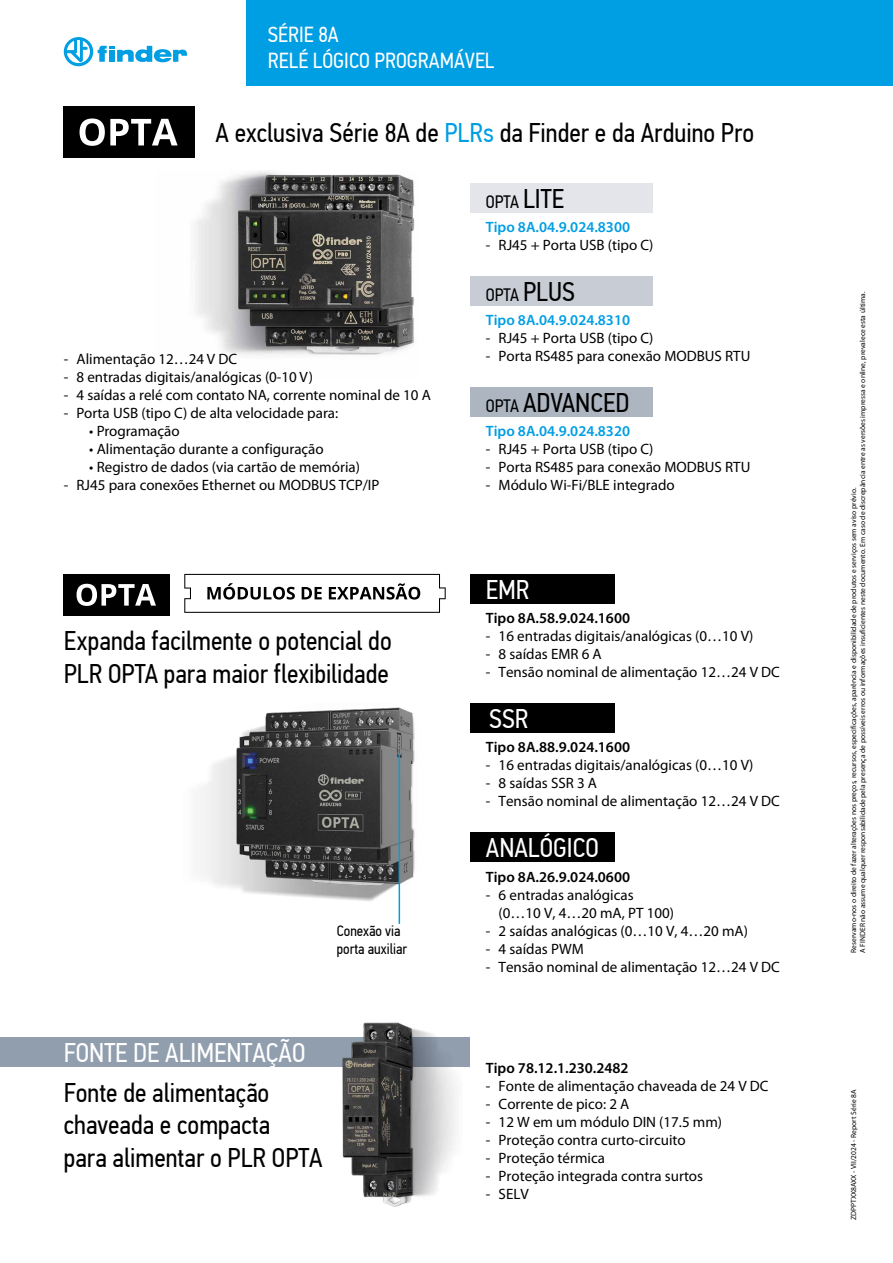
<style>
.page{position:relative;width:893px;height:1263px;background:#fff}
.page>*{position:absolute;margin:0;border:0;box-sizing:border-box;transform-origin:0 0}
.t1{font:27px/32.4px "PF Din Text Cond Pro";color:#000}
.t2{font:27px "PF Din Text Cond Pro";color:#fff}
.t3{font:21.75px/26.1px "PF Din Text Cond Pro";color:#fff}
.t4{font:18px "PF Din Text Cond Pro";color:#000}
.t5{font:15px/18px "Myriad Pro";color:#000}
.t6{font:600 15px "Myriad Pro";color:#000}
.t7{font:600 15px "Myriad Pro";color:#009ee3}
.t8{font:15px/18px "PF Din Text Cond Pro";color:#000}
.t9{font:7.5px/9px "Myriad Pro";color:#000}
.s1{color:#009ee3}
</style>
<div class="page">
<div style="left:247px;top:0;width:646px;height:85px;background:#009ee3"></div>
<svg style="left:64px;top:37px;width:123px;height:29px"></svg>
<div style="left:0;top:1037px;width:470px;height:30px;background:#919eae"></div>
<img style="left:342px;top:1023px;width:115px;height:184px">
<div style="left:470px;top:703px;width:144px;height:30px;background:#000"></div>
<div style="left:470px;top:832px;width:144px;height:30px;background:#000"></div>
<div style="left:470px;top:574px;width:144px;height:30px;background:#000"></div>
<img style="left:200px;top:707px;width:215px;height:196px">
<svg style="left:184px;top:574px;width:262px;height:39px"></svg>
<div style="left:64px;top:574px;width:106px;height:41px;background:#000"></div>
<svg style="left:77px;top:584px;width:79px;height:22px"></svg>
<div style="left:470px;top:276px;width:183px;height:30px;background:#c8ccd5"></div>
<div style="left:470px;top:387px;width:183px;height:30px;background:#adb5c1"></div>
<div style="left:470px;top:183px;width:183px;height:30px;background:#e3e5ea"></div>
<img style="left:196px;top:171px;width:219px;height:185px">
<div style="left:64px;top:106px;width:131px;height:51px;background:#000"></div>
<svg style="left:80px;top:118px;width:98px;height:28px"></svg>
<hr style="left:399px;top:754px;width:1px;height:170px;background:#009ee3">
<h2 class="t3" style="left:268px;top:21px;width:228px">SÉRIE A8<br>RELÉ LÓGICO PROGRAMÁVEL</h2>
<h1 class="t1" style="left:216px;top:117px;width:540px">A exclusiva Série A8 de <span class="s1">PLRs</span> da Finder e da Arduino Pro</h1>
<h1 class="t1" style="left:523px;top:182px;width:42px">LITE</h1>
<p class="t4" style="left:486px;top:191px;width:35px">OPTA</p>
<p class="t7" style="left:486px;top:218px;width:146px">Tipo A8 .04.9.024.8300</p>
<p class="t5" style="left:499px;top:236px;width:156px">RJ45 + Porta USB (tipo (C</p>
<p class="t5" style="left:486px;top:236px;width:6px">-</p>
<h1 class="t1" style="left:523px;top:275px;width:53px">PLUS</h1>
<p class="t4" style="left:486px;top:284px;width:35px">OPTA</p>
<p class="t5" style="left:64px;top:350px;width:6px">-</p>
<p class="t5" style="left:64px;top:368px;width:6px">-</p>
<p class="t5" style="left:64px;top:386px;width:6px">-</p>
<p class="t5" style="left:64px;top:404px;width:6px">-</p>
<p class="t5" style="left:64px;top:476px;width:6px">-</p>
<p class="t5" style="left:77px;top:350px;width:162px">Alimentação 12…24 V DC</p>
<p class="t5" style="left:77px;top:368px;width:238px">8 entradas digitais/analógicas (0-10 V(</p>
<p class="t5" style="left:77px;top:386px;width:356px">4 saídas a relé com contato NA, corrente nominal de 10 A</p>
<p class="t5" style="left:77px;top:404px;width:263px">Porta USB (tipo C) de alta velocidade para:</p>
<p class="t5" style="left:89px;top:422px;width:92px">• Programação</p>
<p class="t5" style="left:89px;top:440px;width:236px">• Alimentação durante a configuração</p>
<p class="t5" style="left:77px;top:458px;width:304px;text-align:center">• Registro de dados (via cartão de memória(<br>RJ45 para conexões Ethernet ou MODBUS TCP I P/</p>
<h1 class="t1" style="left:64px;top:625px;width:330px">Expanda facilmente o potencial do<br>PLR OPTA para maior flexibilidade</h1>
<p class="t8" style="left:337px;top:921px;width:72px">Conexão via porta auxiliar</p>
<h1 class="t2" style="left:64px;top:1036px;width:243px">FONTE DE ALIMENTAÇÃO</h1>
<h1 class="t1" style="left:64px;top:1076px;width:260px">Fonte de alimentação chaveada e compacta<br>para alimentar o PLR OPTA</h1>
<p class="t7" style="left:486px;top:311px;width:146px">Tipo A8 .04.9.024.8310</p>
<p class="t5" style="left:499px;top:329px;width:156px">RJ45 + Porta USB (tipo (C</p>
<p class="t5" style="left:486px;top:329px;width:6px">-</p>
<p class="t5" style="left:486px;top:347px;width:6px">-</p>
<p class="t5" style="left:499px;top:347px;width:253px">Porta RS485 para conexão MODBUS RTU</p>
<h1 class="t1" style="left:523px;top:386px;width:108px">ADVANCED</h1>
<p class="t4" style="left:486px;top:395px;width:35px">OPTA</p>
<p class="t7" style="left:486px;top:422px;width:146px">Tipo A8 .04.9.024.8320</p>
<p class="t5" style="left:499px;top:440px;width:156px">RJ45 + Porta USB (tipo (C</p>
<p class="t5" style="left:486px;top:440px;width:6px">-</p>
<p class="t5" style="left:486px;top:458px;width:6px">-</p>
<p class="t5" style="left:486px;top:476px;width:6px">-</p>
<p class="t5" style="left:499px;top:458px;width:253px">Porta RS485 para conexão MODBUS RTU</p>
<p class="t5" style="left:499px;top:476px;width:178px">Módulo Wi-Fi/BLE integrado</p>
<h1 class="t2" style="left:486px;top:573px;width:45px">EMR</h1>
<p class="t6" style="left:486px;top:609px;width:146px">Tipo A8 .58.9.024.1600</p>
<p class="t5" style="left:499px;top:627px;width:256px">16 entradas digitais/analógicas …0( 1 0 (V</p>
<p class="t5" style="left:486px;top:627px;width:6px">-</p>
<p class="t5" style="left:486px;top:645px;width:6px">-</p>
<p class="t5" style="left:486px;top:663px;width:6px">-</p>
<p class="t5" style="left:499px;top:645px;width:105px">8 saídas EMR A6</p>
<p class="t5" style="left:499px;top:663px;width:283px">Tensão nominal de alimentação 12…24 V DC</p>
<h1 class="t2" style="left:489px;top:702px;width:41px">SSR</h1>
<p class="t6" style="left:486px;top:738px;width:146px">Tipo A8 .88.9.024.1600</p>
<p class="t5" style="left:499px;top:756px;width:256px">16 entradas digitais/analógicas …0( 1 0 (V</p>
<p class="t5" style="left:486px;top:756px;width:6px">-</p>
<p class="t5" style="left:486px;top:774px;width:6px">-</p>
<p class="t5" style="left:486px;top:792px;width:6px">-</p>
<p class="t5" style="left:499px;top:774px;width:100px">8 saídas SSR A3</p>
<p class="t5" style="left:499px;top:792px;width:283px">Tensão nominal de alimentação 12…24 V DC</p>
<h1 class="t2" style="left:486px;top:831px;width:114px">ANALÓGICO</h1>
<p class="t6" style="left:486px;top:867px;width:146px">Tipo A8 .26.9.024.0600</p>
<p class="t5" style="left:499px;top:885px;width:136px">6 entradas analógicas</p>
<p class="t5" style="left:486px;top:885px;width:6px">-</p>
<p class="t5" style="left:486px;top:921px;width:6px">-</p>
<p class="t5" style="left:486px;top:939px;width:6px">-</p>
<p class="t5" style="left:486px;top:957px;width:6px">-</p>
<p class="t5" style="left:499px;top:903px;width:251px">…0 ( 10 …4, V 20 mA, PT 100(<br>2 saídas analógicas …0( 10 …4, V 20 mA(</p>
<p class="t5" style="left:499px;top:939px;width:87px">4 saídas PWM</p>
<p class="t5" style="left:499px;top:957px;width:283px">Tensão nominal de alimentação 12…24 V DC</p>
<p class="t6" style="left:486px;top:1058px;width:144px">Tipo 78.12.1.230.2482</p>
<p class="t5" style="left:499px;top:1077px;width:271px">Fonte de alimentação chaveada de 24 V DC</p>
<p class="t5" style="left:486px;top:1077px;width:6px">-</p>
<p class="t5" style="left:486px;top:1095px;width:6px">-</p>
<p class="t5" style="left:486px;top:1113px;width:6px">-</p>
<p class="t5" style="left:486px;top:1131px;width:6px">-</p>
<p class="t5" style="left:486px;top:1149px;width:6px">-</p>
<p class="t5" style="left:486px;top:1167px;width:6px">-</p>
<p class="t5" style="left:486px;top:1185px;width:6px">-</p>
<p class="t5" style="left:499px;top:1095px;width:132px">Corrente de pico A2:</p>
<p class="t5" style="left:499px;top:1113px;width:225px">12 W em um módulo DIN (17.5 mm(</p>
<p class="t5" style="left:499px;top:1131px;width:189px">Proteção contra curto-circuito</p>
<p class="t5" style="left:499px;top:1149px;width:108px">Proteção térmica</p>
<p class="t5" style="left:499px;top:1167px;width:206px">Proteção integrada contra surtos</p>
<p class="t5" style="left:499px;top:1185px;width:32px">SELV</p>
<p class="t9" style="left:849px;top:953px;width:662px;rotate:-90deg">Reservamo-nos o direito de fazer alterações nos preços, recursos, especificações, aparência e disponibilidade de produtos e serviços sem aviso prévio.<br>A FINDER não assume qualquer responsabilidade pela presença de possíveis erros ou informações insuficientes neste documento. Em caso de discrepância entre as versões impressa e online, prevalece esta última.</p>
<p class="t9" style="left:849px;top:1220px;width:133px;rotate:-90deg">ZDPPTXX8AXX - VII/2024 - Report Série A8</p>
</div>
